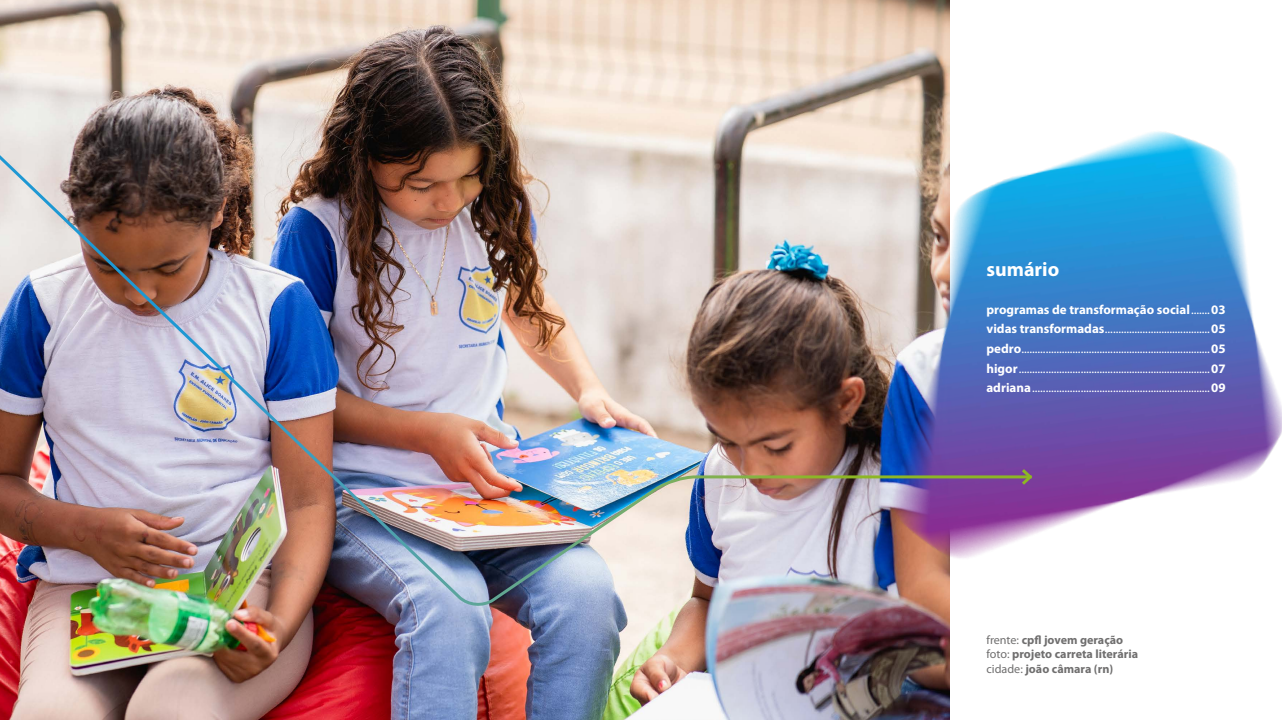
<style>
.page{position:relative;width:1282px;height:720px;background:#fff}
.page>*{position:absolute;margin:0;border:0;box-sizing:border-box;transform-origin:0 0}
.t1{font:700 20px "Myriad Pro";color:#fff}
.t2{font:13px/19.6px "Myriad Pro";color:#fff;text-align:justify}
.t3{font:700 12.1px/14.6px "Myriad Pro";color:#706f6f}
.s1{font-weight:700}
.s2{font-weight:400}
</style>
<div class="page">
<img style="left:0;top:0;width:949px;height:720px">
<img style="left:802px;top:65px;width:479px;height:561px">
<img style="left:0;top:117px;width:1033px;height:493px">
<svg style="left:1019px;top:467px;width:15px;height:20px"></svg>
<h1 class="t1" style="left:986px;top:256px;width:74px">sumário</h1>
<p class="t2" style="left:986px;top:299px;width:241px"><span class="s1">programas de transformação social</span>.......<span class="s1">03 vidas transformadas</span>.......................................<span class="s1">05 pedro</span>......................................................................<span class="s1">05 higor</span>.......................................................................<span class="s1">07 adriana</span>..................................................................<span class="s1">09</span></p>
<p class="t3" style="left:986px;top:632px;width:153px"><span class="s2">frente:</span> cpfl jovem geração <span class="s2">foto:</span> projeto carreta literária <span class="s2">cidade:</span> joão câmara (rn)</p>
</div>
